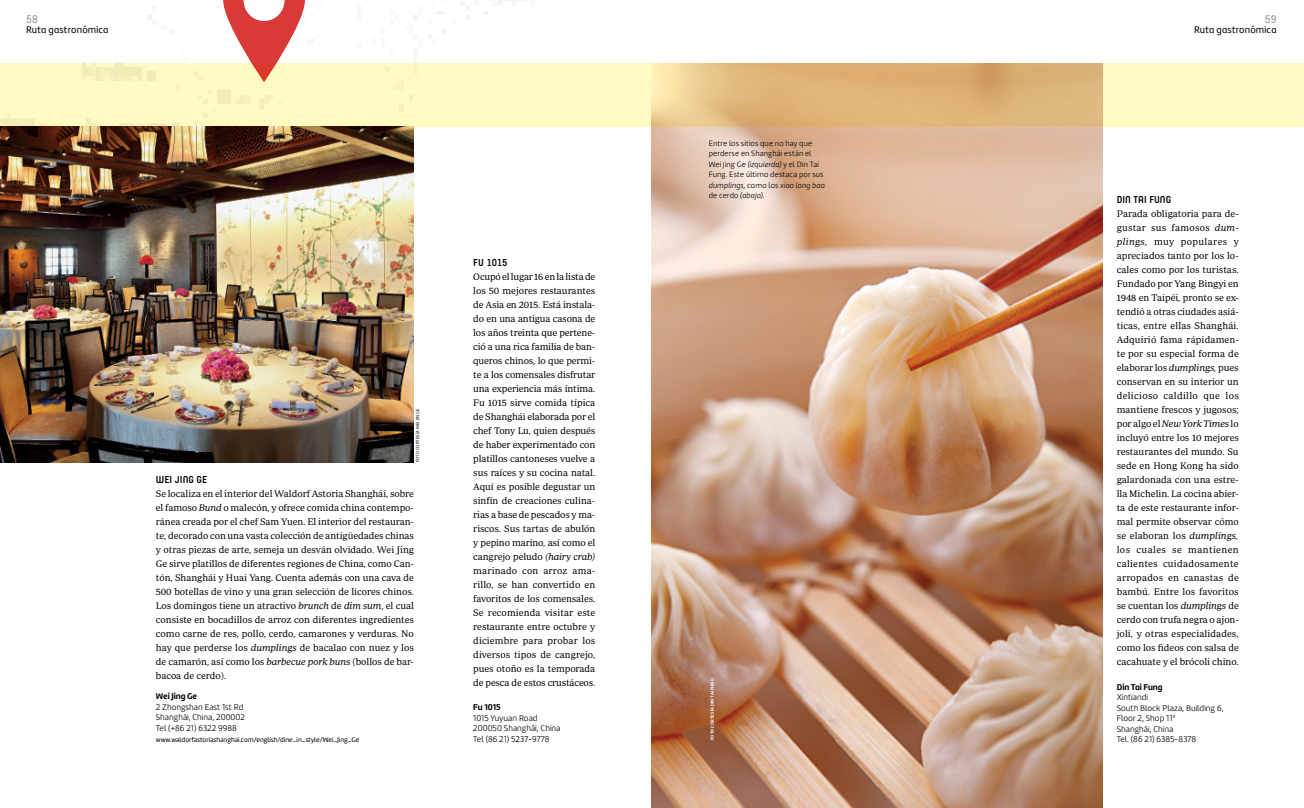
<style>
.page{position:relative;width:1304px;height:808px;background:#fff}
.page>*{position:absolute;margin:0;border:0;box-sizing:border-box;transform-origin:0 0}
.t1{font:600 11px "Yummo";color:#939598}
.t2{font:10px "Marine UP";letter-spacing:.015em;color:#000}
.t3{font:700 10px "Yummo";letter-spacing:.005em;color:#000}
.t4{font:9.7px/14px "Periodico Text Lg";letter-spacing:-.005em;color:#000;text-align:justify}
.t5{font:9.7px "Periodico Text Lg It";letter-spacing:-.005em;color:#000}
.t6{font:300 8.7px/10.5px "Marine";color:#000}
.t7{font:700 8.7px "Marine UP";color:#000}
.t8{font:300 8px/10.5px "Marine";letter-spacing:.015em;color:#000}
.t9{font:7px "Marine";color:#000}
.t10{font:700 4.5px "Marine UP";letter-spacing:.035em;color:#fff}
.t11{font:4.5px "Marine UP";letter-spacing:.035em;color:#000}
.s1{font-family:"Periodico Text Lg It"}
.s2{font-style:italic}
.s3{font-family:"Periodico Text Lg"}
</style>
<div class="page">
<img style="left:652px;top:126px;width:451px;height:682px">
<svg style="left:652px;top:63px;width:652px;height:63px;background:#e9cb91"></svg>
<img style="left:0;top:126px;width:414px;height:336px">
<svg style="left:223px;top:0;width:82px;height:82px"></svg>
<p class="t1" style="left:26px;top:10px;width:13px">58</p>
<p class="t2" style="left:26px;top:23px;width:84px">Ruta gastronómica</p>
<p class="t11" style="left:415px;top:462px;width:55px;rotate:-90deg">FOTO CORTESÍA WEI JIN GE</p>
<p class="t3" style="left:156px;top:470px;width:53px">WEI JING GE</p>
<p class="t4" style="left:156px;top:487px;width:260px">Se localiza en el interior del Waldorf Astoria Shanghái, sobre el famoso <span class="s1">Bund</span> o malecón, y ofrece comida china contempo&shy;ránea creada por el chef Sam Yuen. El interior del restauran&shy;te, decorado con una vasta colección de antigüedades chinas y otras piezas de arte, semeja un desván olvidado. Wei Jing Ge sirve platillos de diferentes regiones de China, como Can&shy;tón, Shanghái y Huai Yang. Cuenta además con una cava de 500 botellas de vino y una gran selección de licores chinos.<br>Los domingos tiene un atractivo <span class="s1">brunch</span> de <span class="s1">dim sum</span>, el cual consiste en bocadillos de arroz con diferentes ingredientes como carne de res, pollo, cerdo, camarones y verduras. No hay que perderse los <span class="s1">dumplings</span> de bacalao con nuez y los de camarón, así como los <span class="s1">barbecue pork buns</span> (bollos de bar&shy;bacoa de cerdo).</p>
<p class="t7" style="left:156px;top:691px;width:43px">Wei Jing Ge</p>
<p class="t6" style="left:156px;top:701px;width:91px">2 Zhongshan East 1st Rd<br>Shanghái, China, 200002<br>Tel (+86 21) 6322 9988</p>
<p class="t9" style="left:156px;top:735px;width:205px">www.waldorfastoriashanghai.com/english/dine_in_style/Wei_Jing_Ge</p>
<p class="t3" style="left:473px;top:253px;width:36px">FU 1015</p>
<p class="t4" style="left:473px;top:270px;width:124px">Ocupó el lugar 16 en la lista de los 50 mejores restaurantes de Asia en 2015. Está instala&shy;do en una antigua casona de los años treinta que pertene&shy;ció a una rica familia de ban&shy;queros chinos, lo que permi&shy;te a los comensales disfrutar una experiencia más íntima.<br>Fu 1015 sirve comida típica de Shanghái elaborada por el chef Tony Lu, quien después de haber experimentado con platillos cantoneses vuelve a sus raíces y su cocina natal.<br>Aquí es posible degustar un sinfín de creaciones culina&shy;rias a base de pescados y ma&shy;riscos. Sus tartas de abulón y pepino marino, así como el cangrejo peludo <span class="s1">(hairy crab) </span>marinado con arroz ama&shy;rillo, se han convertido en favoritos de los comensales.<br>Se recomienda visitar este restaurante entre octubre y diciembre para probar los diversos tipos de cangrejo, pues otoño es la temporada de pesca de estos crustáceos.</p>
<p class="t7" style="left:473px;top:702px;width:29px">Fu 1015</p>
<p class="t6" style="left:473px;top:713px;width:89px">1015 Yuyuan Road<br>200050 Shanghái, China<br>Tel (86 21) 5237-9778</p>
<p class="t8" style="left:709px;top:138px;width:118px">Entre los sitios que no hay que perderse en Shanghái están el<br>Wei Jing Ge <span class="s2">(izquierda)</span> y el Din Tai<br>Fung. Este último destaca por sus <span class="s2">dumplings,</span> como los <span class="s2">xiao long bao </span>de cerdo <span class="s2">(abajo).</span></p>
<p class="t10" style="left:709px;top:740px;width:63px;rotate:-90deg">FOTO CORTESÍA DIN TAI FUNG</p>
<p class="t1" style="left:1265px;top:10px;width:13px">59</p>
<p class="t2" style="left:1194px;top:23px;width:84px">Ruta gastronómica</p>
<p class="t3" style="left:1117px;top:190px;width:56px">DIN TAI FUNG</p>
<p class="t4" style="left:1117px;top:207px;width:124px">Parada obligatoria para de&shy;gustar sus famosos <span class="s1">dum&shy;plings,</span> muy populares y apreciados tanto por los lo&shy;cales como por los turistas.<br>Fundado por Yang Bingyi en 1948 en Taipéi, pronto se ex&shy;tendió a otras ciudades asiá&shy;ticas, entre ellas Shanghái.<br>Adquirió fama rápidamen&shy;te por su especial forma de elaborar los <span class="s1">dumplings,</span> pues conservan en su interior un delicioso caldillo que los mantiene frescos y jugosos;</p>
<p class="t5" style="left:1117px;top:418px;width:123px"><span class="s3">por algo el</span> New York Times <span class="s3">lo</span></p>
<p class="t4" style="left:1117px;top:431px;width:124px">incluyó entre los 10 mejores restaurantes del mundo. Su sede en Hong Kong ha sido galardonada con una estre&shy;lla Michelin. La cocina abier&shy;ta de este restaurante infor&shy;mal permite observar cómo se elaboran los <span class="s1">dumplings, </span>los cuales se mantienen calientes cuidadosamente arropados en canastas de bambú. Entre los favoritos se cuentan los <span class="s1">dumplings</span> de cerdo con trufa negra o ajon&shy;jolí, y otras especialidades, como los fideos con salsa de cacahuate y el brócoli chino.</p>
<p class="t7" style="left:1117px;top:681px;width:47px">Din Tai Fung</p>
<p class="t6" style="left:1117px;top:692px;width:108px">Xintiandi<br>South Block Plaza, Building 6,<br>Floor 2, Shop 11ª<br>Shanghái, China<br>Tel. (86 21) 6385-8378</p>
</div>
